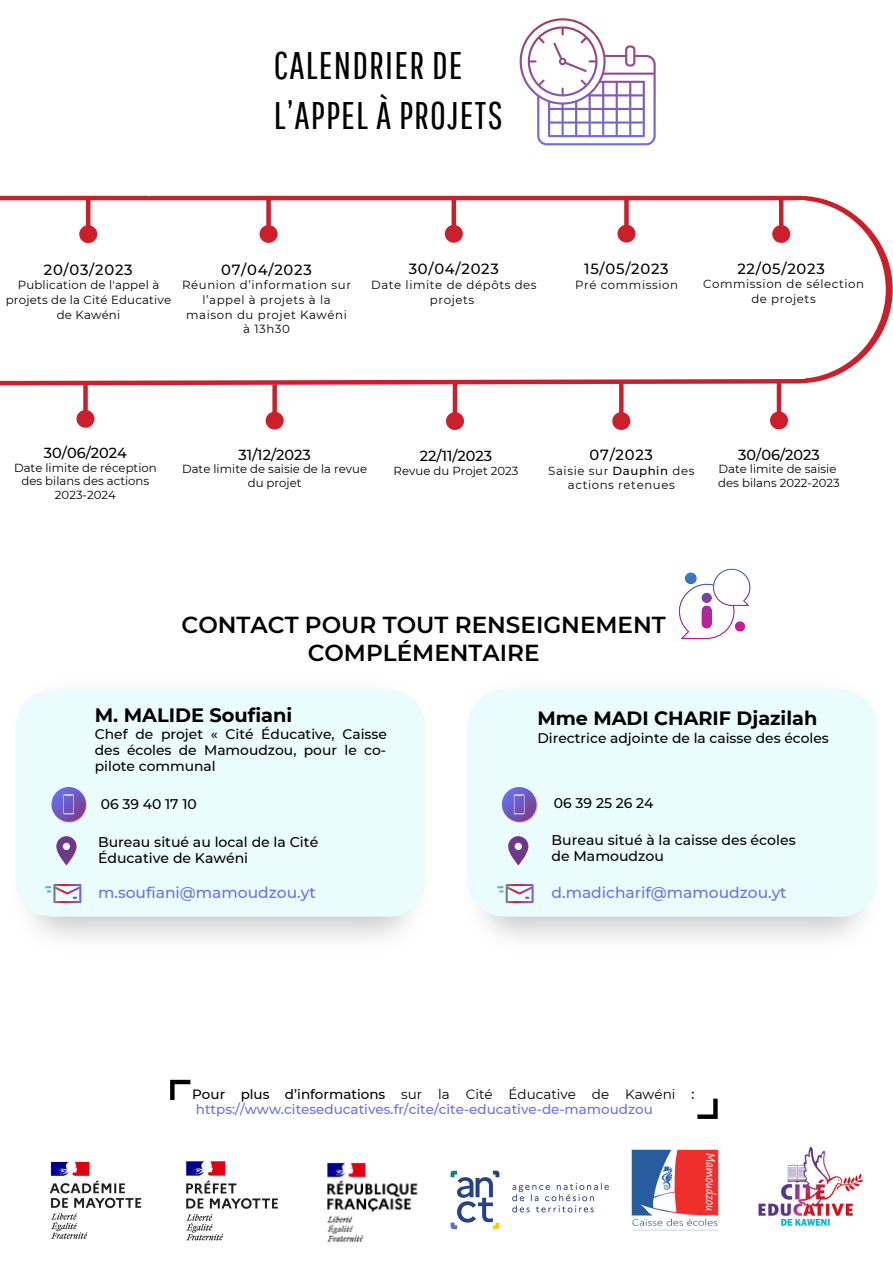
<style>
.page{position:relative;width:893px;height:1264px;background:#fff}
.page>*{position:absolute;margin:0;border:0;box-sizing:border-box;transform-origin:0 0}
.t1{font:38.55px/49.5px "Pathway Gothic One";letter-spacing:.03em;color:#000}
.t2{font:600 23.1px/27.2px "Montserrat";color:#000;text-align:center}
.t3{font:700 19.35px "Montserrat";color:#000}
.t4{font:700 19.2px "Montserrat";color:#000}
.t5{font:500 15.45px "Montserrat";color:#6b70ea}
.t6{font:500 14.7px "Montserrat";letter-spacing:.05em;color:#000}
.t7{font:500 14.55px "Montserrat";color:#000}
.t8{font:500 14.1px/16px "Montserrat";color:#000}
.t9{font:500 13.95px "Montserrat";color:#000}
.t10{font:500 13.8px/15.9px "Montserrat";color:#000;text-align:justify}
.t11{font:500 13.5px/15.8px "Montserrat";color:#6b70e8}
.t12{font:11.7px/13.6px "Montserrat";letter-spacing:.015em;color:#000;text-align:center}
.t13{font:11.7px/14.7px "Montserrat";letter-spacing:.05em;color:#000;text-align:center}
.s1{font-weight:500}
.s2{color:#000}
.s3{font-weight:400;color:#000}
</style>
<div class="page">
<svg style="left:519px;top:18px;width:136px;height:127px"></svg>
<div style="left:83px;top:383px;width:5px;height:28px;background:#cc1f2c"></div>
<svg style="left:76px;top:407px;width:19px;height:21px"></svg>
<div style="left:272px;top:384px;width:5px;height:29px;background:#cc1f2c"></div>
<svg style="left:265px;top:408px;width:19px;height:22px"></svg>
<div style="left:452px;top:383px;width:5px;height:30px;background:#cc1f2c"></div>
<svg style="left:446px;top:409px;width:18px;height:21px"></svg>
<div style="left:16px;top:690px;width:409px;height:226px;background:#ebfcff"></div>
<svg style="left:56px;top:836px;width:21px;height:29px"></svg>
<svg style="left:45px;top:884px;width:36px;height:19px"></svg>
<img style="left:54px;top:793px;width:33px;height:30px">
<svg style="left:51px;top:787px;width:35px;height:34px"></svg>
<img style="left:186px;top:1161px;width:92px;height:80px">
<img style="left:450px;top:1170px;width:159px;height:60px">
<img style="left:49px;top:1161px;width:93px;height:78px">
<img style="left:327px;top:1162px;width:91px;height:80px">
<img style="left:631px;top:1149px;width:87px;height:81px">
<img style="left:758px;top:1146px;width:106px;height:80px">
<div style="left:467px;top:690px;width:410px;height:226px;background:#ebfcff"></div>
<svg style="left:508px;top:836px;width:20px;height:29px"></svg>
<svg style="left:497px;top:884px;width:36px;height:19px"></svg>
<img style="left:504px;top:793px;width:34px;height:30px">
<svg style="left:502px;top:787px;width:34px;height:34px"></svg>
<svg style="left:170px;top:1079px;width:20px;height:21px"></svg>
<svg style="left:697px;top:1098px;width:20px;height:20px"></svg>
<svg style="left:678px;top:568px;width:72px;height:71px"></svg>
<svg style="left:619px;top:388px;width:4px;height:21px"></svg>
<svg style="left:612px;top:409px;width:19px;height:21px"></svg>
<svg style="left:0;top:196px;width:892px;height:192px"></svg>
<div style="left:776px;top:382px;width:5px;height:30px;background:#cc1f2c"></div>
<svg style="left:770px;top:408px;width:18px;height:22px"></svg>
<h1 class="t1" style="left:274px;top:40px;width:230px">CALENDRIER DE<br>L’APPEL À PROJETS</h1>
<p class="t6" style="left:44px;top:260px;width:90px">20/03/2023</p>
<p class="t12" style="left:6px;top:278px;width:167px;line-height:14.7px">Publication de l'appel à projets de la Cité Educative de Kawéni</p>
<p class="t6" style="left:221px;top:260px;width:92px">07/04/2023</p>
<p class="t13" style="left:182px;top:278px;width:170px">Réunion d’information sur l’appel à projets à la maison du projet Kawéni à 13h30</p>
<p class="t6" style="left:408px;top:260px;width:92px">30/04/2023</p>
<p class="t13" style="left:371px;top:277px;width:167px">Date limite de dépôts des projets</p>
<p class="t6" style="left:584px;top:260px;width:86px">15/05/2023</p>
<p class="t13" style="left:575px;top:277px;width:105px">Pré commission</p>
<p class="t6" style="left:737px;top:259px;width:89px">22/05/2023</p>
<p class="t13" style="left:703px;top:277px;width:163px">Commission de sélection de projets</p>
<p class="t7" style="left:44px;top:444px;width:84px">30/06/2024</p>
<p class="t12" style="left:14px;top:460px;width:144px">Date limite de réception des bilans des actions<br>2023-2024</p>
<p class="t7" style="left:238px;top:445px;width:74px">31/12/2023</p>
<p class="t12" style="left:182px;top:462px;width:187px">Date limite de saisie de la revue du projet</p>
<p class="t7" style="left:420px;top:447px;width:74px">22/11/2023</p>
<p class="t12" style="left:393px;top:463px;width:126px">Revue du Projet 2023</p>
<p class="t6" style="left:589px;top:446px;width:65px">07/2023</p>
<p class="t13" style="left:548px;top:463px;width:148px">Saisie sur <span class="s1">Dauphin</span> des actions retenues</p>
<p class="t7" style="left:738px;top:445px;width:83px">30/06/2023</p>
<p class="t12" style="left:718px;top:462px;width:123px;text-align:left">Date limite de saisie des bilans 2022-2023</p>
<h2 class="t2" style="left:181px;top:611px;width:485px">CONTACT POUR TOUT RENSEIGNEMENT<br>COMPLÉMENTAIRE</h2>
<h3 class="t3" style="left:95px;top:703px;width:199px">M. MALIDE Soufiani</h3>
<p class="t10" style="left:95px;top:726px;width:293px">Chef de projet « Cité Éducative, Caisse des écoles de Mamoudzou, pour le co&shy;pilote communal</p>
<h3 class="t4" style="left:537px;top:706px;width:281px">Mme MADI CHARIF Djazilah</h3>
<p class="t10" style="left:537px;top:729px;width:293px">Directrice adjointe de la caisse des écoles</p>
<p class="t9" style="left:101px;top:795px;width:98px">06 39 40 17 10</p>
<p class="t9" style="left:554px;top:794px;width:101px">06 39 25 26 24</p>
<p class="t8" style="left:98px;top:833px;width:222px">Bureau situé au local de la Cité<br>Éducative de Kawéni</p>
<h3 class="t5" style="left:98px;top:882px;width:219px">m.soufiani@mamoudzou.yt</h3>
<p class="t8" style="left:551px;top:831px;width:246px">Bureau situé à la caisse des écoles de Mamoudzou</p>
<h3 class="t5" style="left:551px;top:882px;width:236px">d.madicharif@mamoudzou.yt</h3>
<p class="t11" style="left:192px;top:1085px;width:503px"><span class="s2">Pour plus d’informations</span> <span class="s3">sur la Cité Éducative de Kawéni</span> <span class="s2">: </span>https://www.citeseducatives.fr/cite/cite-educative-de-mamoudzou</p>
</div>
